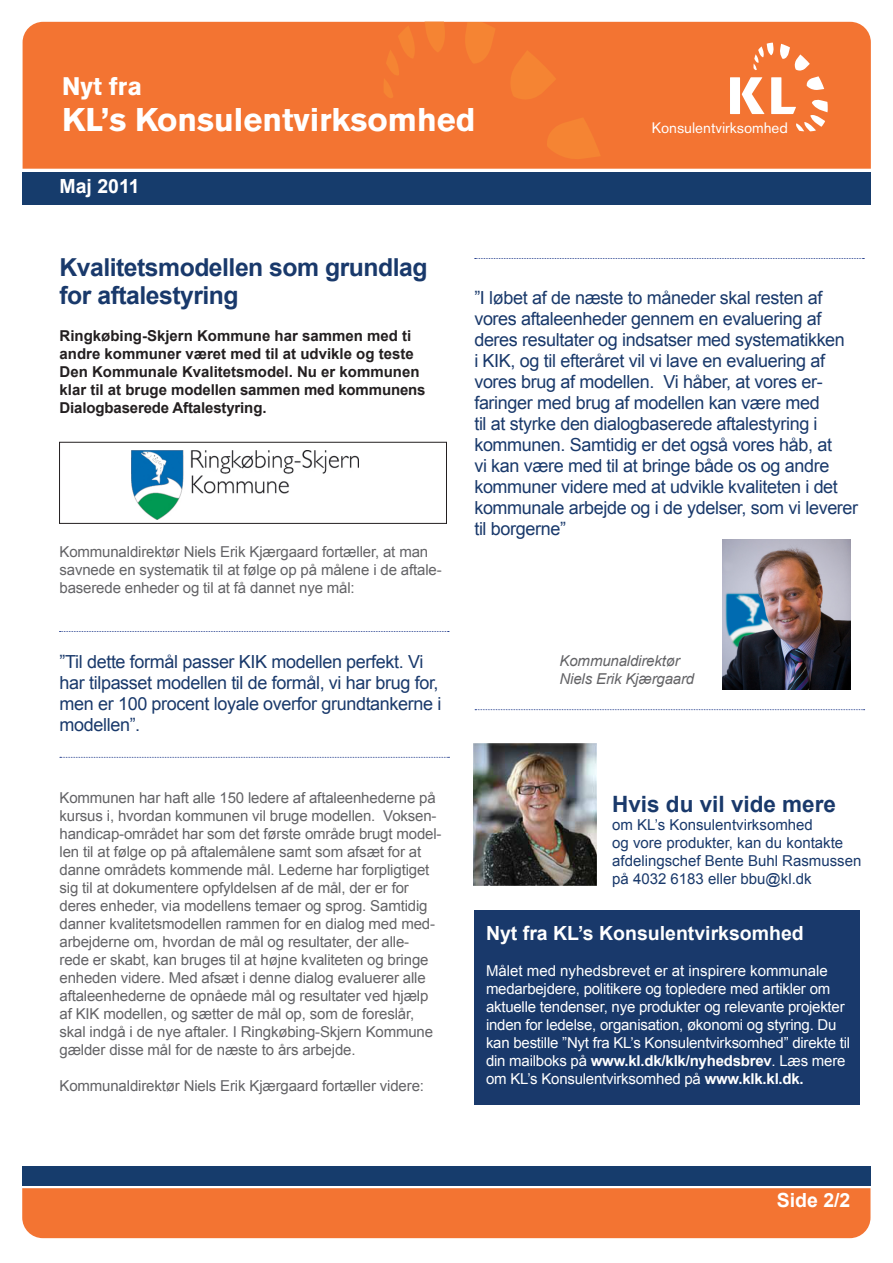
<style>
.page{position:relative;width:893px;height:1263px;background:#fff}
.page>*{position:absolute;margin:0;border:0;box-sizing:border-box;transform-origin:0 0}
.t1{font:700 32.55px "Akzidenz Grotesk BE";color:#fff}
.t2{font:700 25.2px "Akzidenz Grotesk BE";color:#fff}
.t3{font:700 24.75px/27.9px "Arial";letter-spacing:-.02em;color:#19396b}
.t4{font:700 22.5px "Arial";color:#19396b}
.t5{font:700 19.5px "Arial";color:#fff}
.t6{font:18px/21px "Arial";letter-spacing:-.02em;color:#19396b}
.t7{font:15.15px "Akzidenz Grotesk BE";color:#fff}
.t8{font:15px/18px "Arial";letter-spacing:-.01em;color:#636366}
.t9{font:15px/18px "Arial";letter-spacing:-.015em;color:#fff}
.t10{font:700 15px/18px "Arial";color:#231f20}
.t11{font:15px "Arial";color:#19396b}
.t12{font:italic 15px "Arial";letter-spacing:-.01em;color:#636366}
.s1{font-weight:700}
</style>
<div class="page">
<div style="left:23px;top:22px;width:848px;height:147px;background:#f37432"></div>
<svg style="left:425px;top:22px;width:21px;height:30px"></svg>
<svg style="left:383px;top:25px;width:32px;height:76px"></svg>
<svg style="left:510px;top:50px;width:46px;height:50px"></svg>
<svg style="left:463px;top:22px;width:33px;height:42px"></svg>
<svg style="left:546px;top:117px;width:55px;height:43px"></svg>
<div style="left:730px;top:77px;width:10px;height:37px;background:#fff"></div>
<svg style="left:742px;top:43px;width:86px;height:88px"></svg>
<div style="left:23px;top:172px;width:848px;height:32px;background:#163c6c"></div>
<div style="left:22px;top:1188px;width:848px;height:50px;background:#f37432"></div>
<div style="left:22px;top:1166px;width:848px;height:19px;background:#163c6c"></div>
<img style="left:474px;top:743px;width:122px;height:142px">
<div style="left:474px;top:910px;width:386px;height:195px;background:#19396b"></div>
<img style="left:723px;top:539px;width:127px;height:151px">
<img style="left:131px;top:451px;width:228px;height:68px">
<div style="left:59px;top:442px;width:388px;height:82px;border:1px solid #231f20"></div>
<svg style="left:60px;top:631px;width:389px;height:1px"></svg>
<svg style="left:60px;top:757px;width:389px;height:1px"></svg>
<svg style="left:475px;top:258px;width:389px;height:1px"></svg>
<svg style="left:475px;top:709px;width:390px;height:1px"></svg>
<h2 class="t2" style="left:61px;top:68px;width:81px">Nyt fra</h2>
<h1 class="t1" style="left:61px;top:98px;width:415px">KL’s Konsulentvirksomhed</h1>
<h2 class="t2" style="left:62px;top:72px;width:81px">Nyt fra</h2>
<p class="t5" style="left:60px;top:173px;width:82px">Maj 2011</p>
<p class="t7" style="left:651px;top:115px;width:138px">Konsulentvirksomhed</p>
<p class="t7" style="left:652px;top:119px;width:138px">Konsulentvirksomhed</p>
<p class="t3" style="left:60px;top:254px;width:369px">Kvalitetsmodellen som grundlag for aftalestyring</p>
<p class="t10" style="left:60px;top:327px;width:368px">Ringkøbing-Skjern Kommune har sammen med ti andre kommuner været med til at udvikle og teste Den Kommunale Kvalitetsmodel. Nu er kommunen klar til at bruge modellen sammen med kommunens Dialogbaserede Aftalestyring.</p>
<p class="t8" style="left:60px;top:543px;width:384px">Kommunaldirektør Niels Erik Kjærgaard fortæller, at man savnede en systematik til at følge op på målene i de aftale&shy;baserede enheder og til at få dannet nye mål:</p>
<p class="t6" style="left:60px;top:651px;width:383px">”Til dette formål passer KIK modellen perfekt. Vi har tilpasset modellen til de formål, vi har brug for, men er 100 procent loyale overfor grundtankerne i modellen”.</p>
<p class="t8" style="left:60px;top:789px;width:384px">Kommunen har haft alle 150 ledere af aftaleenhederne på kursus i, hvordan kommunen vil bruge modellen. Voksen&shy;handicap-området har som det første område brugt model&shy;len til at følge op på aftalemålene samt som afsæt for at danne områdets kommende mål. Lederne har forpligtiget sig til at dokumentere opfyldelsen af de mål, der er for deres enheder, via modellens temaer og sprog. Samtidig danner kvalitetsmodellen rammen for en dialog med med&shy;arbejderne om, hvordan de mål og resultater, der alle&shy;rede er skabt, kan bruges til at højne kvaliteten og bringe enheden videre. Med afsæt i denne dialog evaluerer alle aftaleenhederne de opnåede mål og resultater ved hjælp af KIK modellen, og sætter de mål op, som de foreslår, skal indgå i de nye aftaler. I Ringkøbing-Skjern Kommune gælder disse mål for de næste to års arbejde.</p>
<p class="t8" style="left:60px;top:1077px;width:366px">Kommunaldirektør Niels Erik Kjærgaard fortæller videre:</p>
<p class="t6" style="left:474px;top:288px;width:385px">”I løbet af de næste to måneder skal resten af vores aftaleenheder gennem en evaluering af deres resultater og indsatser med systematikken<br>i KIK, og til efteråret vil vi lave en evaluering af vores brug af modellen. Vi håber, at vores er&shy;faringer med brug af modellen kan være med<br>til at styrke den dialogbaserede aftalestyring i kommunen. Samtidig er det også vores håb, at<br>vi kan være med til at bringe både os og andre kommuner videre med at udvikle kvaliteten i det kommunale arbejde og i de ydelser, som vi leverer til borgerne”</p>
<p class="t12" style="left:560px;top:651px;width:122px">Kommunaldirektør</p>
<p class="t12" style="left:560px;top:669px;width:136px">Niels Erik Kjærgaard</p>
<p class="t4" style="left:612px;top:789px;width:225px">Hvis du vil vide mere</p>
<p class="t11" style="left:612px;top:814px;width:202px">om KL’s Konsulentvirksomhed</p>
<p class="t11" style="left:612px;top:832px;width:232px">og vore produkter, kan du kontakte</p>
<p class="t11" style="left:612px;top:850px;width:251px">afdelingschef Bente Buhl Rasmussen</p>
<p class="t11" style="left:612px;top:868px;width:201px">på 4032 6183 eller bbu@kl.dk</p>
<p class="t5" style="left:486px;top:920px;width:319px">Nyt fra KL’s Konsulentvirksomhed</p>
<p class="t9" style="left:486px;top:962px;width:366px">Målet med nyhedsbrevet er at inspirere kommunale medarbejdere, politikere og topledere med artikler om aktuelle tendenser, nye produkter og relevante projekter inden for ledelse, organisation, økonomi og styring. Du kan bestille ”Nyt fra KL’s Konsulentvirksomhed” direkte til din mailboks på <span class="s1">www.kl.dk/klk/nyhedsbrev</span>. Læs mere om KL’s Konsulentvirksomhed på <span class="s1">www.klk.kl.dk.</span></p>
<p class="t5" style="left:777px;top:1187px;width:75px">Side 2/2</p>
</div>
